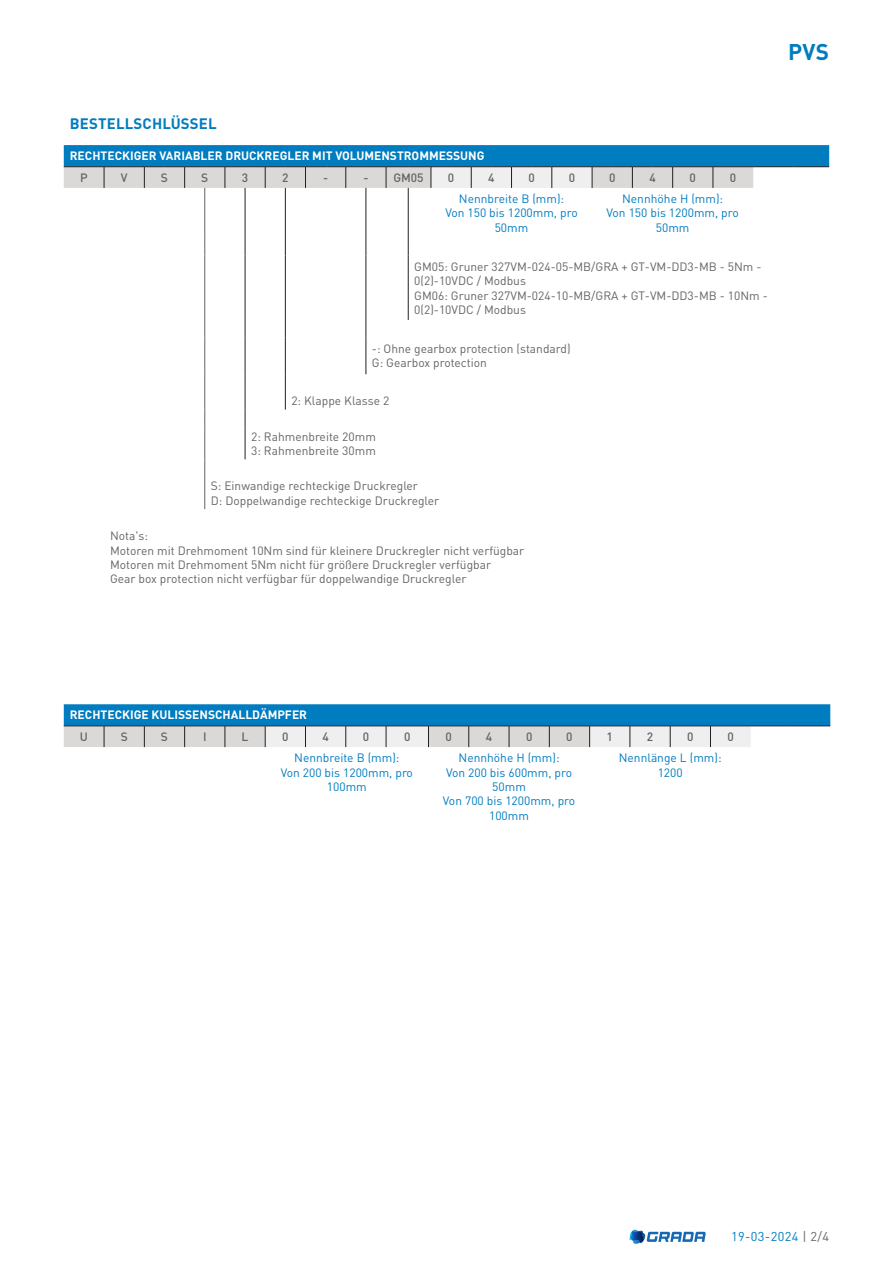
<style>
.page{position:relative;width:893px;height:1263px;background:#fff}
.page>*{position:absolute;margin:0;border:0;box-sizing:border-box;transform-origin:0 0}
.t1{font:700 22.5px "DIN Pro";color:#007cc0}
.t2{font:700 15px "DIN Pro";letter-spacing:.01em;color:#007cc0}
.t3{font:12.75px "DIN Pro";letter-spacing:.03em;color:#007cc0}
.t4{font:12px/14.4px "DIN Pro";color:#646463}
.t5{font:12px/14.4px "DIN Pro";color:#007cc0;text-align:center}
.t6{font:700 12px "DIN Pro";color:#fff}
.t7{font:500 12px "DIN Pro";color:#646463}
.s1{color:#646463}
</style>
<div class="page">
<svg style="left:629px;top:1230px;width:77px;height:14px"></svg>
<hr style="left:408px;top:188px;width:1px;height:50px;background:#231f20">
<svg style="left:408px;top:238px;width:1px;height:18px"></svg>
<hr style="left:408px;top:256px;width:1px;height:64px;background:#231f20">
<hr style="left:366px;top:188px;width:1px;height:50px;background:#231f20">
<svg style="left:366px;top:238px;width:1px;height:18px"></svg>
<hr style="left:366px;top:256px;width:1px;height:64px;background:#231f20">
<svg style="left:366px;top:320px;width:1px;height:18px"></svg>
<hr style="left:366px;top:338px;width:1px;height:36px;background:#231f20">
<hr style="left:285px;top:188px;width:1px;height:50px;background:#231f20">
<svg style="left:285px;top:238px;width:1px;height:18px"></svg>
<hr style="left:285px;top:256px;width:1px;height:64px;background:#231f20">
<svg style="left:285px;top:320px;width:1px;height:18px"></svg>
<hr style="left:285px;top:338px;width:1px;height:36px;background:#231f20">
<svg style="left:285px;top:374px;width:1px;height:36px"></svg>
<hr style="left:245px;top:188px;width:1px;height:50px;background:#231f20">
<svg style="left:245px;top:238px;width:1px;height:18px"></svg>
<hr style="left:245px;top:256px;width:1px;height:64px;background:#231f20">
<svg style="left:245px;top:320px;width:1px;height:18px"></svg>
<hr style="left:245px;top:338px;width:1px;height:36px;background:#231f20">
<svg style="left:245px;top:374px;width:1px;height:53px"></svg>
<hr style="left:245px;top:427px;width:1px;height:32px;background:#231f20">
<hr style="left:204px;top:188px;width:1px;height:50px;background:#646463">
<svg style="left:204px;top:238px;width:1px;height:18px"></svg>
<hr style="left:204px;top:256px;width:1px;height:64px;background:#646463">
<svg style="left:204px;top:320px;width:1px;height:18px"></svg>
<hr style="left:204px;top:338px;width:1px;height:36px;background:#646463">
<svg style="left:204px;top:374px;width:1px;height:53px"></svg>
<hr style="left:204px;top:427px;width:1px;height:32px;background:#646463">
<svg style="left:204px;top:459px;width:1px;height:18px"></svg>
<hr style="left:204px;top:477px;width:1px;height:32px;background:#646463">
<svg style="left:64px;top:145px;width:765px;height:43px;background:#6da9ca"></svg>
<svg style="left:64px;top:704px;width:766px;height:43px;background:#6fabcc"></svg>
<p class="t2" style="left:70px;top:111px;width:148px">BESTELLSCHLÜSSEL</p>
<p class="t6" style="left:70px;top:146px;width:416px">RECHTECKIGER VARIABLER DRUCKREGLER MIT VOLUMENSTROMMESSUNG</p>
<p class="t7" style="left:80px;top:168px;width:9px">P</p>
<p class="t7" style="left:121px;top:168px;width:8px">V</p>
<p class="t7" style="left:161px;top:168px;width:9px">S</p>
<p class="t7" style="left:201px;top:168px;width:9px">S</p>
<p class="t7" style="left:242px;top:168px;width:8px">3</p>
<p class="t7" style="left:282px;top:168px;width:8px">2</p>
<p class="t7" style="left:323px;top:168px;width:7px">-</p>
<p class="t7" style="left:363px;top:168px;width:7px">-</p>
<p class="t7" style="left:393px;top:168px;width:32px">GM05</p>
<p class="t7" style="left:448px;top:168px;width:8px">0</p>
<p class="t7" style="left:488px;top:168px;width:8px">4</p>
<p class="t7" style="left:528px;top:168px;width:8px">0</p>
<p class="t7" style="left:569px;top:168px;width:8px">0</p>
<p class="t7" style="left:609px;top:168px;width:8px">0</p>
<p class="t7" style="left:649px;top:168px;width:8px">4</p>
<p class="t7" style="left:690px;top:168px;width:8px">0</p>
<p class="t7" style="left:730px;top:168px;width:8px">0</p>
<p class="t5" style="left:445px;top:191px;width:134px">Nennbreite B (mm):<br>Von 150 bis 1200mm, pro<br>50mm</p>
<p class="t5" style="left:606px;top:191px;width:134px">Nennhöhe H (mm):<br>Von 150 bis 1200mm, pro<br>50mm</p>
<p class="t4" style="left:414px;top:259px;width:349px">GM05: Gruner 327VM-024-05-MB/GRA + GT-VM-DD3-MB - 5Nm -</p>
<p class="t4" style="left:414px;top:273px;width:355px">0(2)-10VDC / Modbus<br>GM06: Gruner 327VM-024-10-MB/GRA + GT-VM-DD3-MB - 10Nm -</p>
<p class="t4" style="left:414px;top:302px;width:113px">0(2)-10VDC / Modbus</p>
<p class="t4" style="left:372px;top:341px;width:200px">-: Ohne gearbox protection (standard)<br>G: Gearbox protection</p>
<p class="t4" style="left:291px;top:393px;width:99px">2: Klappe Klasse 2</p>
<p class="t4" style="left:251px;top:429px;width:126px">2: Rahmenbreite 20mm<br>3: Rahmenbreite 30mm</p>
<p class="t4" style="left:211px;top:478px;width:230px">S: Einwandige rechteckige Druckregler<br>D: Doppelwandige rechteckige Druckregler</p>
<p class="t4" style="left:110px;top:528px;width:39px">Nota's:</p>
<p class="t4" style="left:110px;top:543px;width:416px">Motoren mit Drehmoment 10Nm sind für kleinere Druckregler nicht verfügbar</p>
<p class="t4" style="left:110px;top:557px;width:383px">Motoren mit Drehmoment 5Nm nicht für größere Druckregler verfügbar</p>
<p class="t4" style="left:110px;top:571px;width:358px">Gear box protection nicht verfügbar für doppelwandige Druckregler</p>
<h1 class="t1" style="left:788px;top:33px;width:42px">PVS</h1>
<p class="t6" style="left:70px;top:705px;width:239px">RECHTECKIGE KULISSENSCHALLDÄMPFER</p>
<p class="t7" style="left:80px;top:727px;width:10px">U</p>
<p class="t7" style="left:121px;top:727px;width:9px">S</p>
<p class="t7" style="left:161px;top:727px;width:9px">S</p>
<p class="t7" style="left:203px;top:727px;width:5px">I</p>
<p class="t7" style="left:242px;top:727px;width:8px">L</p>
<p class="t7" style="left:282px;top:727px;width:8px">0</p>
<p class="t7" style="left:322px;top:727px;width:8px">4</p>
<p class="t7" style="left:363px;top:727px;width:8px">0</p>
<p class="t7" style="left:404px;top:727px;width:8px">0</p>
<p class="t7" style="left:445px;top:727px;width:8px">0</p>
<p class="t7" style="left:486px;top:727px;width:8px">4</p>
<p class="t7" style="left:526px;top:727px;width:8px">0</p>
<p class="t7" style="left:566px;top:727px;width:8px">0</p>
<p class="t7" style="left:607px;top:727px;width:8px">1</p>
<p class="t7" style="left:647px;top:727px;width:8px">2</p>
<p class="t7" style="left:687px;top:727px;width:8px">0</p>
<p class="t7" style="left:727px;top:727px;width:8px">0</p>
<p class="t5" style="left:281px;top:750px;width:134px">Nennbreite B (mm):<br>Von 200 bis 1200mm, pro<br>100mm</p>
<p class="t5" style="left:443px;top:750px;width:134px">Nennhöhe H (mm):<br>Von 200 bis 600mm, pro<br>50mm<br>Von 700 bis 1200mm, pro<br>100mm</p>
<p class="t5" style="left:619px;top:750px;width:104px">Nennlänge L (mm):<br>1200</p>
<p class="t3" style="left:731px;top:1228px;width:100px">19-03-2024 <span class="s1">| 2/4</span></p>
</div>
